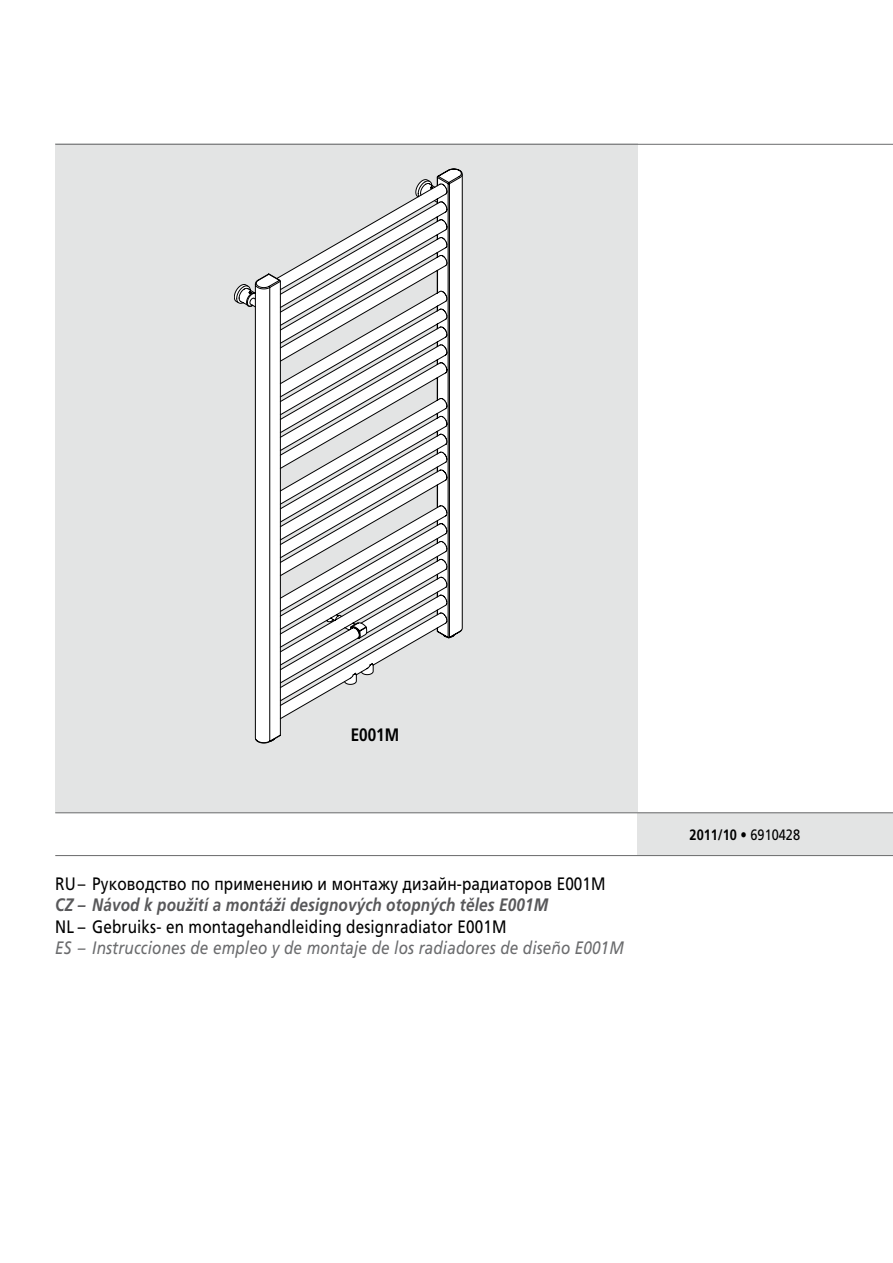
<style>
.page{position:relative;width:893px;height:1263px;background:#fff}
.page>*{position:absolute;margin:0;border:0;box-sizing:border-box;transform-origin:0 0}
.t1{font:italic 18px "Frutiger LT";letter-spacing:.01em;color:#6b6c6e;scale:.85 1}
.t2{font:18px "Frutiger LTCYR";letter-spacing:.01em;color:#000;scale:.85 1}
.t3{font:italic 700 18px "Frutiger CE";letter-spacing:.01em;color:#58585a;scale:.85 1}
.t4{font:18px "Frutiger LT";letter-spacing:.01em;color:#000;scale:.85 1}
.t5{font:700 18px "Frutiger LT";color:#000;scale:.85 1}
.t6{font:15px "Frutiger LT";color:#000;scale:.85 1}
.s1{font-weight:700}
</style>
<div class="page">
<div style="left:637px;top:813px;width:256px;height:42px;background:#e3e4e4"></div>
<div style="left:55px;top:144px;width:582px;height:669px;background:#e3e4e4"></div>
<hr style="left:55px;top:144px;width:838px;height:1px;background:#707172">
<hr style="left:55px;top:812px;width:838px;height:1px;background:#707172">
<hr style="left:55px;top:855px;width:838px;height:1px;background:#707172">
<svg style="left:236px;top:174px;width:227px;height:569px"></svg>
<p class="t5" style="left:351px;top:724px;width:59px">E001M</p>
<p class="t2" style="left:55px;top:872px;width:649px">RU– Руководство по применению и монтажу дизайн-радиаторов E001M</p>
<p class="t3" style="left:55px;top:894px;width:581px">CZ – Návod k použití a montáži designových otopných těles E001M</p>
<p class="t4" style="left:55px;top:916px;width:532px">NL – Gebruiks- en montagehandleiding designradiator E001M</p>
<p class="t1" style="left:55px;top:937px;width:671px">ES – Instrucciones de empleo y de montaje de los radiadores de diseño E001M</p>
<p class="t6" style="left:690px;top:826px;width:132px"><span class="s1">2011/10</span> • 6910428</p>
</div>
